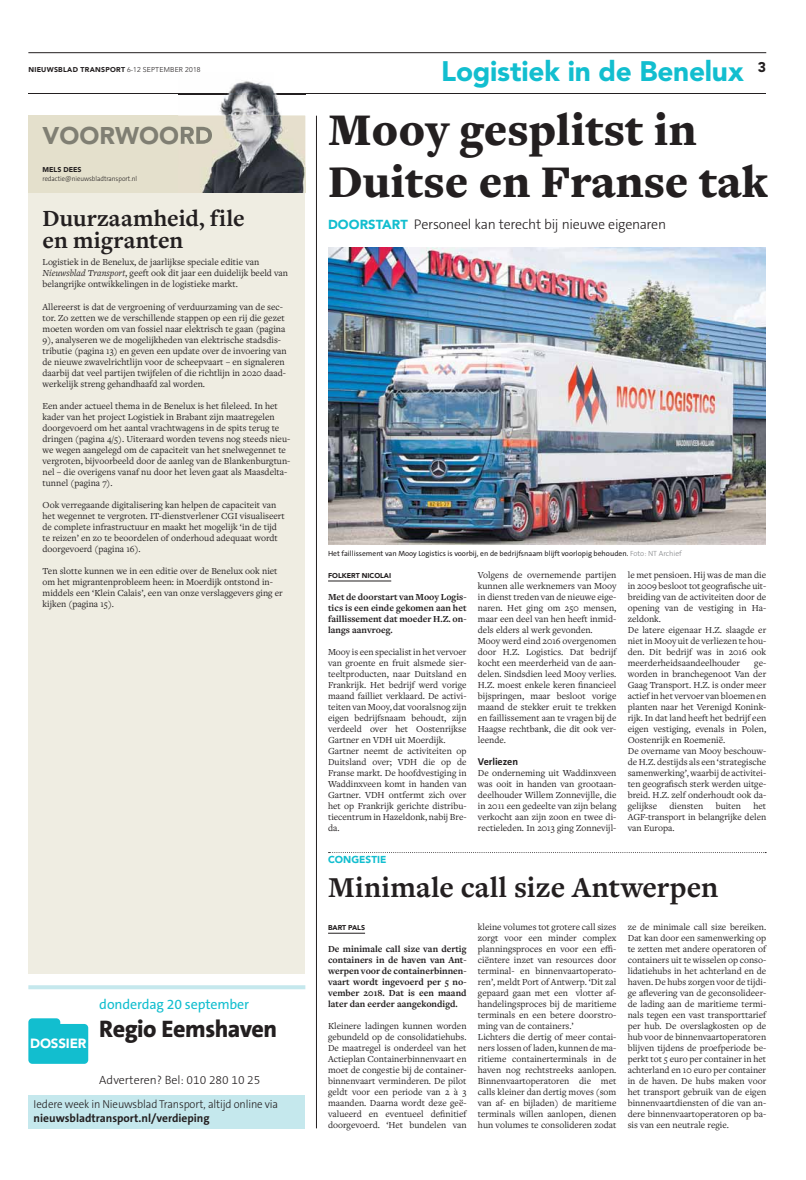
<style>
.page{position:relative;width:806px;height:1180px;background:#fff}
.page>*{position:absolute;margin:0;border:0;box-sizing:border-box;transform-origin:0 0}
.t1{font:900 47px/52px "Freight Text Pro";color:#231f20}
.t2{font:700 30px "Freight Text Pro";color:#231f20}
.t3{font:900 28px "Avenir LT Std";letter-spacing:-.01em;color:#12becf}
.t4{font:700 24px/22px "Freight Text Pro";letter-spacing:.005em;color:#231f20}
.t5{font:800 24px "The Sans C5";letter-spacing:-.02em;color:#231f20}
.t6{font:900 24px "Avenir LT Std";color:#807f73}
.t7{font:300 14px "The Sans C5";letter-spacing:-.02em;color:#231f20}
.t8{font:14px "The Sans C5";letter-spacing:-.01em;color:#12becf}
.t9{font:900 14px "Avenir LT Std";color:#231f20}
.t10{font:900 13.3px "Avenir LT Std";letter-spacing:-.01em;color:#fff}
.t11{font:300 12px "The Sans C5";color:#231f20}
.t12{font:300 11.5px "The Sans C5";letter-spacing:-.01em;color:#231f20;scale:.95 1}
.t13{font:700 11.5px "The Sans C5";color:#231f20}
.t14{font:700 10px "The Sans C5";color:#231f20}
.t15{font:900 10px "Avenir LT Std";letter-spacing:.005em;color:#12becf}
.t16{font:9.6px/11px "Freight Text Pro";color:#231f20}
.t17{font:700 9.6px/11px "Freight Text Pro";color:#231f20;text-align:justify}
.t18{font:7.5px "The Sans C5";color:#231f20}
.t19{font:900 7px "Avenir LT Std";letter-spacing:.04em;color:#231f20}
.t20{font:300 7px "The Sans C5";color:#231f20;scale:.92 1}
.t21{font:900 7px "Avenir LT Std";color:#231f20}
.s1{font-weight:300}
.s2{font-style:italic}
.s3{font-family:"Avenir LT Std";font-weight:900;font-size:13px;color:#12becf}
.s4{font-weight:300;color:#808285}
</style>
<div class="page">
<hr style="left:28px;top:52px;width:737px;height:1px;background:#231f20">
<hr style="left:28px;top:93px;width:737px;height:1px;background:#231f20">
<div style="left:28px;top:193px;width:277px;height:781px;background:#efede2"></div>
<div style="left:28px;top:116px;width:277px;height:77px;background:#e4e0cc"></div>
<hr style="left:316px;top:116px;width:1px;height:1012px;background:#231f20">
<div style="left:28px;top:1095px;width:277px;height:33px;background:#c5e8ed"></div>
<svg style="left:28px;top:985px;width:277px;height:4px"></svg>
<svg style="left:28px;top:1018px;width:60px;height:45px"></svg>
<img style="left:328px;top:248px;width:437px;height:297px">
<hr style="left:328px;top:580px;width:63px;height:1px;background:#231f20">
<hr style="left:328px;top:932px;width:37px;height:1px;background:#231f20">
<img style="left:178px;top:80px;width:127px;height:113px">
<img style="left:178px;top:93px;width:127px;height:1px">
<img style="left:178px;top:126px;width:34px;height:18px">
<h3 class="t3" style="left:441px;top:57px;width:303px">Logistiek in de Benelux</h3>
<p class="t19" style="left:28px;top:66px;width:173px">NIEUWSBLAD TRANSPORT <span class="s1">6-12 SEPTEMBER 2018</span></p>
<h3 class="t9" style="left:757px;top:60px;width:10px">3</h3>
<h3 class="t6" style="left:43px;top:124px;width:172px">VOORWOORD</h3>
<p class="t21" style="left:43px;top:166px;width:41px">MELS DEES</p>
<p class="t20" style="left:43px;top:175px;width:104px">redactie@nieuwsbladtransport.nl</p>
<h3 class="t4" style="left:43px;top:209px;width:203px">Duurzaamheid, file en migranten</h3>
<p class="t16" style="left:43px;top:258px;width:247px">Logistiek in de Benelux, de jaarlijkse speciale editie van<br><span class="s2">Nieuwsblad Transport</span>, geeft ook dit jaar een duidelijk beeld van belangrijke ontwikkelingen in de logistieke markt.</p>
<p class="t16" style="left:43px;top:302px;width:245px">Allereerst is dat de vergroening of verduurzaming van de sec&shy;tor. Zo zetten we de verschillende stappen op een rij die gezet moeten worden om van fossiel naar elektrisch te gaan (pagina 9), analyseren we de mogelijkheden van elektrische stadsdis&shy;tributie (pagina 13) en geven een update over de invoering van de nieuwe zwavelrichtlijn voor de scheepvaart – en signaleren daarbij dat veel partijen twijfelen of die richtlijn in 2020 daad&shy;werkelijk streng gehandhaafd zal worden.</p>
<p class="t16" style="left:43px;top:401px;width:249px">Een ander actueel thema in de Benelux is het fileleed. In het kader van het project Logistiek in Brabant zijn maatregelen doorgevoerd om het aantal vrachtwagens in de spits terug te dringen (pagina 4/5). Uiteraard worden tevens nog steeds nieu&shy;we wegen aangelegd om de capaciteit van het snelwegennet te vergroten, bijvoorbeeld door de aanleg van de Blankenburgtun&shy;nel – die overigens vanaf nu door het leven gaat als Maasdelta&shy;tunnel (pagina 7).</p>
<p class="t16" style="left:43px;top:500px;width:243px">Ook verregaande digitalisering kan helpen de capaciteit van het wegennet te vergroten. IT-dienstverlener CGI visualiseert de complete infrastructuur en maakt het mogelijk ‘in de tijd te reizen’ en zo te beoordelen of onderhoud adequaat wordt doorgevoerd (pagina 16).</p>
<p class="t16" style="left:43px;top:566px;width:241px">Ten slotte kunnen we in een editie over de Benelux ook niet om het migrantenprobleem heen: in Moerdijk ontstond in&shy;middels een ‘Klein Calais’, een van onze verslaggevers ging er kijken (pagina 15).</p>
<h3 class="t10" style="left:30px;top:1037px;width:58px">DOSSIER</h3>
<h3 class="t8" style="left:99px;top:996px;width:151px">donderdag 20 september</h3>
<h3 class="t5" style="left:99px;top:1017px;width:179px">Regio Eemshaven</h3>
<p class="t11" style="left:99px;top:1073px;width:163px">Adverteren? Bel: 010 280 10 25</p>
<p class="t12" style="left:34px;top:1097px;width:259px">Iedere week in Nieuwsblad Transport, altijd online via</p>
<p class="t13" style="left:34px;top:1112px;width:177px">nieuwsbladtransport.nl/verdieping</p>
<h1 class="t1" style="left:328px;top:109px;width:441px">Mooy gesplitst in<br>Duitse en Franse tak</h1>
<h3 class="t7" style="left:328px;top:217px;width:339px"><span class="s3">DOORSTART</span> Personeel kan terecht bij nieuwe eigenaren</h3>
<p class="t18" style="left:328px;top:549px;width:355px">Het faillissement van Mooy Logistics is voorbij, en de bedrijfsnaam blijft voorlopig behouden. <span class="s4">Foto: NT Archief</span></p>
<p class="t21" style="left:328px;top:572px;width:65px">FOLKERT NICOLAI</p>
<p class="t17" style="left:328px;top:592px;width:140px">Met de doorstart van Mooy Logis&shy;tics is een einde gekomen aan het faillissement dat moeder H.Z. on&shy;langs aanvroeg.</p>
<p class="t16" style="left:328px;top:647px;width:140px">Mooy is een specialist in het vervoer van groente en fruit alsmede sier&shy;teeltproducten, naar Duitsland en<br>Frankrijk. Het bedrijf werd vorige maand failliet verklaard. De activi&shy;teiten van Mooy, dat vooralsnog zijn eigen bedrijfsnaam behoudt, zijn verdeeld over het Oostenrijkse<br>Gartner en VDH uit Moerdijk.<br>Gartner neemt de activiteiten op<br>Duitsland over; VDH die op de<br>Franse markt. De hoofdvestiging in<br>Waddinxveen komt in handen van<br>Gartner. VDH ontfermt zich over het op Frankrijk gerichte distribu&shy;tiecentrum in Hazeldonk, nabij Bre&shy;da.</p>
<p class="t16" style="left:477px;top:570px;width:140px">Volgens de overnemende partijen kunnen alle werknemers van Mooy in dienst treden van de nieuwe eige&shy;naren. Het ging om 250 mensen, maar een deel van hen heeft inmid&shy;dels elders al werk gevonden.<br>Mooy werd eind 2016 overgenomen door H.Z. Logistics. Dat bedrijf kocht een meerderheid van de aan&shy;delen. Sindsdien leed Mooy verlies.<br>H.Z. moest enkele keren financieel bijspringen, maar besloot vorige maand de stekker eruit te trekken en faillissement aan te vragen bij de<br>Haagse rechtbank, die dit ook ver&shy;leende.</p>
<p class="t14" style="left:477px;top:756px;width:42px">Verliezen</p>
<p class="t16" style="left:477px;top:768px;width:140px;text-align:justify">De onderneming uit Waddinxveen was ooit in handen van grootaan&shy;deelhouder Willem Zonnevijlle, die in 2011 een gedeelte van zijn belang verkocht aan zijn zoon en twee di&shy;rectieleden. In 2013 ging Zonnevijl-</p>
<p class="t16" style="left:627px;top:570px;width:140px">le met pensioen. Hij was de man die in 2009 besloot tot geografische uit&shy;breiding van de activiteiten door de opening van de vestiging in Ha&shy;zeldonk.<br>De latere eigenaar H.Z. slaagde er niet in Mooy uit de verliezen te hou&shy;den. Dit bedrijf was in 2016 ook meerderheidsaandeelhouder</p>
<p class="t16" style="left:627px;top:658px;width:140px;text-indent:126px">ge&shy;worden in branchegenoot Van der<br>Gaag Transport. H.Z. is onder meer actief in het vervoer van bloemen en planten naar het Verenigd Konink&shy;rijk. In dat land heeft het bedrijf een eigen vestiging, evenals in Polen,<br>Oostenrijk en Roemenië.<br>De overname van Mooy beschouw&shy;de H.Z. destijds als een ‘strategische samenwerking’, waarbij de activitei&shy;ten geografisch sterk werden uitge&shy;breid. H.Z. zelf onderhoudt ook da&shy;gelijkse</p>
<p class="t16" style="left:627px;top:801px;width:140px;text-align:justify;text-indent:126px">het AGF-transport in belangrijke delen van Europa.</p>
<p class="t16" style="left:669px;top:801px;width:35px">diensten</p>
<p class="t16" style="left:715px;top:801px;width:27px">buiten</p>
<p class="t15" style="left:328px;top:854px;width:60px">CONGESTIE</p>
<h2 class="t2" style="left:328px;top:876px;width:391px">Minimale call size Antwerpen</h2>
<p class="t16" style="left:627px;top:922px;width:140px;text-align:justify">ze de minimale call size bereiken.<br>Dat kan door een samenwerking op te zetten met andere operatoren of containers uit te wisselen op conso&shy;lidatiehubs in het achterland en de haven. De hubs zorgen voor de tijdi&shy;ge aflevering van de geconsolideer&shy;de lading aan de maritieme termi&shy;nals tegen een vast transporttarief per hub. De overslagkosten op de hub voor de binnenvaartoperatoren blijven tijdens de proefperiode be&shy;perkt tot 5 euro per container in het achterland en 10 euro per container in de haven. De hubs maken voor het transport gebruik van de eigen binnenvaartdiensten of die van an&shy;dere binnenvaartoperatoren op ba&shy;sis van een neutrale regie.</p>
<p class="t16" style="left:477px;top:922px;width:140px">kleine volumes tot grotere call sizes zorgt voor een minder complex planningsproces en voor een effi&shy;ciëntere inzet van resources door terminal- en binnenvaartoperato&shy;ren’, meldt Port of Antwerp. ‘Dit zal gepaard gaan met een vlotter af&shy;handelingsproces bij de maritieme terminals en een betere doorstro&shy;ming van de containers.’<br>Lichters die dertig of meer contai&shy;ners lossen of laden, kunnen de ma&shy;ritieme containerterminals in de haven nog rechtstreeks aanlopen.<br>Binnenvaartoperatoren die met calls kleiner dan dertig moves (som van af- en bijladen) de maritieme terminals willen aanlopen, dienen hun volumes te consolideren zodat</p>
<p class="t21" style="left:328px;top:924px;width:38px">BART PALS</p>
<p class="t17" style="left:328px;top:944px;width:140px">De minimale call size van dertig containers in de haven van Ant&shy;werpen voor de containerbinnen&shy;vaart wordt ingevoerd per 5 no&shy;vember 2018. Dat is een maand later dan eerder aangekondigd.</p>
<p class="t16" style="left:328px;top:1021px;width:140px;text-align:justify">Kleinere ladingen kunnen worden gebundeld op de consolidatiehubs.<br>De maatregel is onderdeel van het Actieplan Containerbinnenvaart en moet de congestie bij de container&shy;binnenvaart verminderen. De pilot geldt voor een periode van 2 à 3 maanden. Daarna wordt deze geë&shy;valueerd en eventueel definitief doorgevoerd. ‘Het bundelen van</p>
</div>
